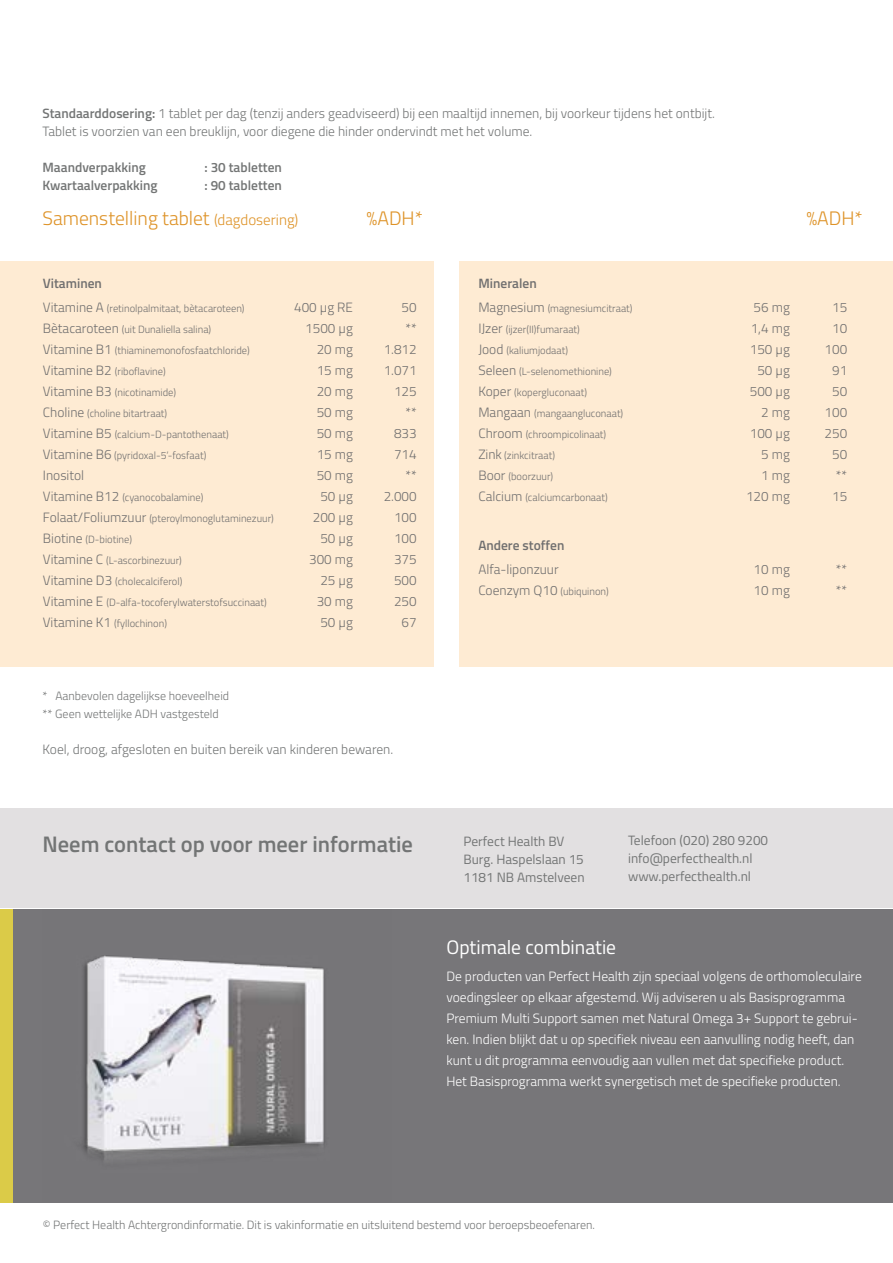
<style>
.page{position:relative;width:893px;height:1263px;background:#fff}
.page>*{position:absolute;margin:0;border:0;box-sizing:border-box;transform-origin:0 0}
.t1{font:600 22.5px "Titillium";color:#737575}
.t2{font:300 19.5px "Titillium";color:#de9328}
.t3{font:19.5px "Titillium";color:#fff}
.t4{font:300 13.5px/21px "Titillium";color:#fff}
.t5{font:300 13.5px/18px "Titillium";color:#737575}
.t6{font:300 13.5px/21px "Titillium";color:#706f6f;text-align:right}
.t7{font:13.5px/18px "Titillium";color:#737575}
.t8{font:600 13.5px "Titillium";color:#737575}
.t9{font:600 13.5px "Titillium";color:#706f6f}
.t10{font:300 12px/18px "Titillium";color:#737575}
.t11{font:300 10.5px/21px "Titillium";color:#706f6f}
.s1{font-weight:600}
.s2{font-size:15px}
.s3{font-size:13.5px}
</style>
<div class="page">
<div style="left:13px;top:909px;width:880px;height:293px;background:#777679"></div>
<div style="left:0;top:909px;width:13px;height:293px;background:#dbcb48"></div>
<div style="left:0;top:261px;width:434px;height:405px;background:#feebd3"></div>
<div style="left:459px;top:261px;width:434px;height:405px;background:#feebd3"></div>
<img style="left:82px;top:955px;width:243px;height:205px">
<div style="left:0;top:808px;width:893px;height:100px;background:#e2e0e1"></div>
<p class="t5" style="left:43px;top:103px;width:674px"><span class="s1">Standaarddosering:</span> 1 tablet per dag (tenzij anders geadviseerd) bij een maaltijd innemen, bij voorkeur tijdens het ontbijt.<br>Tablet is voorzien van een breuklijn, voor diegene die hinder ondervindt met het volume.</p>
<p class="t8" style="left:43px;top:157px;width:105px">Maandverpakking</p>
<p class="t8" style="left:205px;top:157px;width:79px">: 30 tabletten</p>
<p class="t8" style="left:43px;top:175px;width:117px">Kwartaalverpakking</p>
<p class="t8" style="left:205px;top:175px;width:79px">: 90 tabletten</p>
<h2 class="t2" style="left:43px;top:204px;width:257px">Samenstelling tablet <span class="s2">(dagdosering)</span></h2>
<h2 class="t2" style="left:367px;top:204px;width:58px">%ADH*</h2>
<p class="t9" style="left:43px;top:273px;width:61px">Vitaminen</p>
<p class="t9" style="left:478px;top:273px;width:60px">Mineralen</p>
<h2 class="t2" style="left:806px;top:204px;width:58px">%ADH*</h2>
<p class="t11" style="left:43px;top:297px;width:208px"><span class="s3">Vitamine A</span> (retinolpalmitaat, bètacaroteen)<br><span class="s3">Bètacaroteen</span> (uit Dunaliella salina)<br><span class="s3">Vitamine B1</span> (thiaminemonofosfaatchloride)<br><span class="s3">Vitamine B2</span> (riboflavine)<br><span class="s3">Vitamine B3</span> (nicotinamide)<br><span class="s3">Choline</span> (choline bitartraat)<br><span class="s3">Vitamine B5</span> (calcium-D-pantothenaat)<br><span class="s3">Vitamine B6</span> (pyridoxal-5’-fosfaat)</p>
<p class="t6" style="left:43px;top:464px;width:43px">Inositol</p>
<p class="t11" style="left:43px;top:486px;width:232px"><span class="s3">Vitamine B12</span> (cyanocobalamine)<br><span class="s3">Folaat/Foliumzuur</span> (pteroylmonoglutaminezuur)<br><span class="s3">Biotine</span> (D-biotine)<br><span class="s3">Vitamine C</span> (L-ascorbinezuur)<br><span class="s3">Vitamine D3</span> (cholecalciferol)<br><span class="s3">Vitamine E</span> (D-alfa-tocoferylwaterstofsuccinaat)<br><span class="s3">Vitamine K1</span> (fyllochinon)</p>
<p class="t11" style="left:478px;top:297px;width:156px"><span class="s3">Magnesium</span> (magnesiumcitraat)<br><span class="s3">IJzer</span> (ijzer(II)fumaraat)<br><span class="s3">Jood</span> (kaliumjodaat)<br><span class="s3">Seleen</span> (L-selenomethionine)<br><span class="s3">Koper</span> (kopergluconaat)<br><span class="s3">Mangaan</span> (mangaangluconaat)<br><span class="s3">Chroom</span> (chroompicolinaat)<br><span class="s3">Zink</span> (zinkcitraat)<br><span class="s3">Boor</span> (boorzuur)<br><span class="s3">Calcium</span> (calciumcarbonaat)</p>
<p class="t6" style="left:294px;top:296px;width:60px">400 μg RE<br>1500 μg<br>20 mg<br>15 mg<br>20 mg<br>50 mg<br>50 mg<br>15 mg<br>50 mg<br>50 μg<br>200 μg<br>50 μg<br>300 mg<br>25 μg<br>30 mg<br>50 μg</p>
<p class="t6" style="left:825px;top:296px;width:24px">15<br>10<br>100<br>91<br>50<br>100<br>250<br>50 **<br>15</p>
<p class="t6" style="left:384px;top:296px;width:35px">50<br>**<br>1.812<br>1.071<br>125 **<br>833<br>714 **<br>2.000<br>100<br>100<br>375<br>500<br>250<br>67</p>
<p class="t6" style="left:746px;top:296px;width:45px">56 mg<br>1,4 mg<br>150 μg<br>50 μg<br>500 μg<br>2 mg<br>100 μg<br>5 mg<br>1 mg<br>120 mg</p>
<p class="t9" style="left:478px;top:535px;width:88px">Andere stoffen</p>
<p class="t6" style="left:478px;top:558px;width:82px">Alfa-liponzuur</p>
<p class="t11" style="left:478px;top:580px;width:132px"><span class="s3">Coenzym Q10</span> (ubiquinon)</p>
<p class="t6" style="left:836px;top:558px;width:13px;text-align:left">** **</p>
<p class="t6" style="left:754px;top:558px;width:38px;text-align:left">10 mg<br>10 mg</p>
<p class="t10" style="left:43px;top:686px;width:188px">* Aanbevolen dagelijkse hoeveelheid ** Geen wettelijke ADH vastgesteld</p>
<p class="t5" style="left:43px;top:739px;width:352px">Koel, droog, afgesloten en buiten bereik van kinderen bewaren.</p>
<h1 class="t1" style="left:43px;top:827px;width:372px">Neem contact op voor meer informatie</h1>
<p class="t7" style="left:463px;top:831px;width:123px">Perfect Health BV<br>Burg. Haspelslaan 15<br>1181 NB Amstelveen</p>
<p class="t7" style="left:628px;top:831px;width:142px">Telefoon (020) 280 9200 info@perfecthealth.nl www.perfecthealth.nl</p>
<h2 class="t3" style="left:446px;top:933px;width:171px">Optimale combinatie</h2>
<p class="t4" style="left:446px;top:965px;width:417px">De producten van Perfect Health zijn speciaal volgens de orthomoleculaire voedingsleer op elkaar afgestemd. Wij adviseren u als Basisprogramma Premium Multi Support samen met Natural Omega 3+ Support te gebrui&shy;ken. Indien blijkt dat u op specifiek niveau een aanvulling nodig heeft, dan kunt u dit programma eenvoudig aan vullen met dat specifieke product.<br>Het Basisprogramma werkt synergetisch met de specifieke producten.</p>
<p class="t10" style="left:43px;top:1216px;width:554px">© Perfect Health Achtergrondinformatie. Dit is vakinformatie en uitsluitend bestemd voor beroepsbeoefenaren.</p>
</div>
